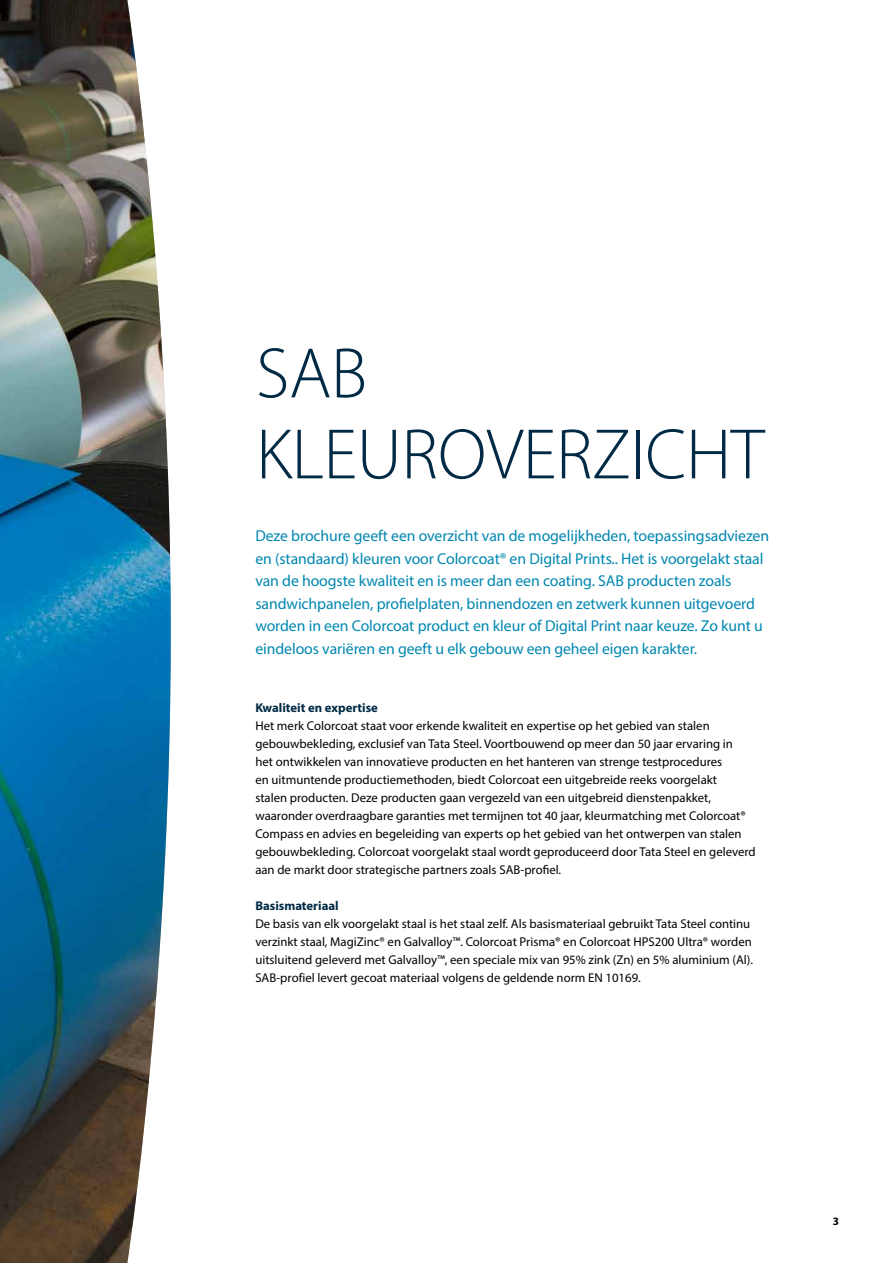
<style>
.page{position:relative;width:893px;height:1263px;background:#fff}
.page>*{position:absolute;margin:0;border:0;box-sizing:border-box;transform-origin:0 0}
.t1{font:300 72px/81px "Myriad Pro";letter-spacing:-.005em;color:#002a45}
.t2{font:15.75px/22.5px "Myriad Pro";letter-spacing:-.005em;color:#0087b1}
.t3{font:12.75px/18px "Myriad Pro";color:#000}
.t4{font:700 12.75px "Myriad Pro";color:#002a45}
.t5{font:700 11.25px "Myriad Pro";color:#000}
</style>
<div class="page">
<img style="left:0;top:0;width:171px;height:1263px">
<h1 class="t1" style="left:256px;top:332px;width:510px">SAB<br>KLEUROVERZICHT</h1>
<p class="t2" style="left:255px;top:524px;width:515px">Deze brochure geeft een overzicht van de mogelijkheden, toepassingsadviezen en (standaard) kleuren voor Colorcoat® en Digital Prints.. Het is voorgelakt staal van de hoogste kwaliteit en is meer dan een coating. SAB producten zoals sandwichpanelen, profielplaten, binnendozen en zetwerk kunnen uitgevoerd worden in een Colorcoat product en kleur of Digital Print naar keuze. Zo kunt u eindeloos variëren en geeft u elk gebouw een geheel eigen karakter.</p>
<p class="t4" style="left:255px;top:700px;width:124px">Kwaliteit en expertise</p>
<p class="t3" style="left:255px;top:717px;width:502px">Het merk Colorcoat staat voor erkende kwaliteit en expertise op het gebied van stalen gebouwbekleding, exclusief van Tata Steel. Voortbouwend op meer dan 50 jaar ervaring in<br>het ontwikkelen van innovatieve producten en het hanteren van strenge testprocedures<br>en uitmuntende productiemethoden, biedt Colorcoat een uitgebreide reeks voorgelakt<br>stalen producten. Deze producten gaan vergezeld van een uitgebreid dienstenpakket, waaronder overdraagbare garanties met termijnen tot 40 jaar, kleurmatching met Colorcoat® Compass en advies en begeleiding van experts op het gebied van het ontwerpen van stalen gebouwbekleding. Colorcoat voorgelakt staal wordt geproduceerd door Tata Steel en geleverd aan de markt door strategische partners zoals SAB-profiel.</p>
<p class="t4" style="left:255px;top:898px;width:85px">Basismateriaal</p>
<p class="t3" style="left:255px;top:915px;width:499px">De basis van elk voorgelakt staal is het staal zelf. Als basismateriaal gebruikt Tata Steel continu verzinkt staal, MagiZinc® en Galvalloy™. Colorcoat Prisma® en Colorcoat HPS200 Ultra® worden uitsluitend geleverd met Galvalloy™, een speciale mix van 95% zink (Zn) en 5% aluminium (Al).<br>SAB-profiel levert gecoat materiaal volgens de geldende norm EN 10169.</p>
<p class="t5" style="left:833px;top:1214px;width:8px">3</p>
</div>
